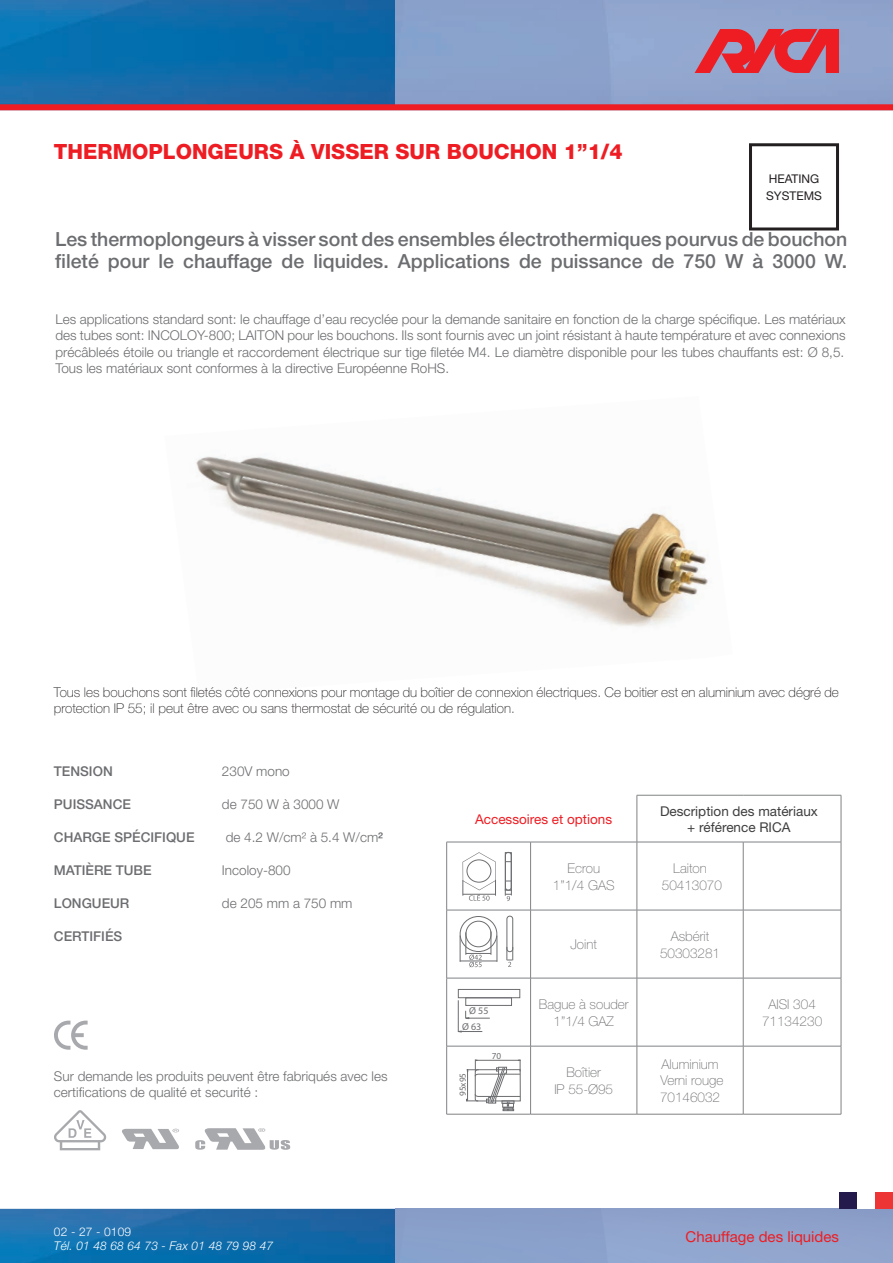
<style>
.page{position:relative;width:893px;height:1263px;background:#fff}
.page>*{position:absolute;margin:0;border:0;box-sizing:border-box;transform-origin:0 0}
.t1{font:800 21px "Helvetica Neue";color:#ee1d23}
.t2{font:500 19.5px/22.5px "Helvetica Neue";color:#6c6d70}
.t3{font:15px "Helvetica Neue";color:#ee1d23}
.t4{font:300 13.5px/16.5px "Helvetica Neue";color:#6c6d70;text-align:justify}
.t5{font:100 13.5px/16.5px "Helvetica Neue";color:#231f20}
.t6{font:100 13.5px/16.5px "Helvetica Neue";color:#6c6d70;text-align:center}
.t7{font:500 13.5px "Helvetica Neue";color:#6c6d70}
.t8{font:13.5px/16.5px "Helvetica Neue";color:#3e3e3f;text-align:center}
.t9{font:13.5px "Helvetica Neue";color:#ee1d23}
.t10{font:italic 300 12px "Helvetica Neue";letter-spacing:.01em;color:#fff}
.t11{font:12px/16.5px "Helvetica Neue";color:#231f20}
.t12{font:300 12px "Helvetica Neue";letter-spacing:.01em;color:#fff}
.t13{font:10.05px/15.9px "Myriad";color:#6c6d70}
.t14{font:9.3px "Myriad Pro";color:#6c6d70}
.t15{font:9.15px "Myriad Pro";color:#6c6d70}
.s1{font-weight:500}
</style>
<div class="page">
<div style="left:749px;top:143px;width:90px;height:87px;border:3px solid #231f20"></div>
<img style="left:0;top:1209px;width:395px;height:54px">
<div style="left:874px;top:1192px;width:19px;height:17px;background:#ee3535"></div>
<div style="left:839px;top:1192px;width:18px;height:17px;background:#241a4c"></div>
<img style="left:0;top:0;width:395px;height:104px">
<svg style="left:694px;top:29px;width:145px;height:44px;background:#ce4b5d"></svg>
<div style="left:0;top:104px;width:893px;height:6px;background:#ee1d23"></div>
<hr style="left:637px;top:795px;width:106px;height:1px;background:#808285">
<hr style="left:637px;top:795px;width:1px;height:47px;background:#808285">
<hr style="left:743px;top:795px;width:98px;height:1px;background:#808285">
<hr style="left:841px;top:795px;width:1px;height:47px;background:#808285">
<hr style="left:637px;top:842px;width:106px;height:1px;background:#808285">
<hr style="left:743px;top:842px;width:98px;height:1px;background:#808285">
<hr style="left:743px;top:842px;width:1px;height:68px;background:#808285">
<hr style="left:841px;top:842px;width:1px;height:68px;background:#808285">
<hr style="left:637px;top:910px;width:106px;height:1px;background:#808285">
<hr style="left:743px;top:910px;width:98px;height:1px;background:#808285">
<hr style="left:743px;top:910px;width:1px;height:68px;background:#808285">
<hr style="left:841px;top:910px;width:1px;height:68px;background:#808285">
<hr style="left:637px;top:978px;width:106px;height:1px;background:#808285">
<hr style="left:743px;top:978px;width:98px;height:1px;background:#808285">
<hr style="left:743px;top:978px;width:1px;height:68px;background:#808285">
<hr style="left:841px;top:978px;width:1px;height:68px;background:#808285">
<hr style="left:637px;top:1046px;width:106px;height:1px;background:#808285">
<hr style="left:743px;top:1046px;width:98px;height:1px;background:#808285">
<hr style="left:743px;top:1046px;width:1px;height:68px;background:#808285">
<hr style="left:841px;top:1046px;width:1px;height:68px;background:#808285">
<hr style="left:637px;top:1114px;width:106px;height:1px;background:#808285">
<hr style="left:743px;top:1114px;width:98px;height:1px;background:#808285">
<hr style="left:446px;top:842px;width:85px;height:1px;background:#808285">
<hr style="left:446px;top:842px;width:1px;height:68px;background:#808285">
<hr style="left:531px;top:842px;width:106px;height:1px;background:#808285">
<hr style="left:530px;top:842px;width:1px;height:68px;background:#808285">
<hr style="left:637px;top:842px;width:1px;height:68px;background:#808285">
<hr style="left:446px;top:910px;width:85px;height:1px;background:#808285">
<hr style="left:446px;top:910px;width:1px;height:68px;background:#808285">
<hr style="left:531px;top:910px;width:106px;height:1px;background:#808285">
<hr style="left:530px;top:910px;width:1px;height:68px;background:#808285">
<hr style="left:637px;top:910px;width:1px;height:68px;background:#808285">
<hr style="left:446px;top:978px;width:85px;height:1px;background:#808285">
<hr style="left:446px;top:978px;width:1px;height:68px;background:#808285">
<hr style="left:531px;top:978px;width:106px;height:1px;background:#808285">
<hr style="left:530px;top:978px;width:1px;height:68px;background:#808285">
<hr style="left:637px;top:978px;width:1px;height:68px;background:#808285">
<hr style="left:446px;top:1046px;width:85px;height:1px;background:#808285">
<hr style="left:446px;top:1046px;width:1px;height:68px;background:#808285">
<hr style="left:531px;top:1046px;width:106px;height:1px;background:#808285">
<hr style="left:530px;top:1046px;width:1px;height:68px;background:#808285">
<hr style="left:637px;top:1046px;width:1px;height:68px;background:#808285">
<hr style="left:446px;top:1114px;width:85px;height:1px;background:#808285">
<hr style="left:531px;top:1114px;width:106px;height:1px;background:#808285">
<div style="left:460px;top:916px;width:37px;height:36px;border:1px solid #6c6d70;border-radius:50%"></div>
<div style="left:466px;top:921px;width:25px;height:26px;border:1px solid #6c6d70;border-radius:50%"></div>
<div style="left:507px;top:916px;width:6px;height:36px;border:1px solid #6c6d70;border-radius:3px"></div>
<svg style="left:460px;top:931px;width:38px;height:36px"></svg>
<svg style="left:507px;top:947px;width:6px;height:20px"></svg>
<div style="left:505px;top:852px;width:7px;height:38px;border:1px solid #6c6d70"></div>
<div style="left:505px;top:852px;width:6px;height:38px;border:1px solid #6c6d70;border-radius:3px"></div>
<svg style="left:462px;top:852px;width:34px;height:49px"></svg>
<svg style="left:505px;top:888px;width:7px;height:13px"></svg>
<svg style="left:466px;top:1059px;width:55px;height:52px"></svg>
<div style="left:458px;top:989px;width:62px;height:9px;border:1px solid #6c6d70"></div>
<div style="left:465px;top:997px;width:47px;height:9px;border:1px solid #6c6d70"></div>
<hr style="left:458px;top:1000px;width:1px;height:32px;background:#6c6d70">
<svg style="left:465px;top:1011px;width:25px;height:8px"></svg>
<svg style="left:458px;top:1030px;width:24px;height:3px"></svg>
<img style="left:196px;top:456px;width:512px;height:171px">
<svg style="left:54px;top:1020px;width:34px;height:29px"></svg>
<svg style="left:122px;top:1129px;width:57px;height:20px"></svg>
<svg style="left:195px;top:1128px;width:95px;height:22px"></svg>
<svg style="left:54px;top:1110px;width:52px;height:40px"></svg>
<h1 class="t1" style="left:54px;top:139px;width:570px">THERMOPLONGEURS À VISSER SUR BOUCHON 1”1/4</h1>
<p class="t11" style="left:766px;top:171px;width:57px">HEATING<br>SYSTEMS</p>
<h2 class="t2" style="left:55px;top:227px;width:794px">Les thermoplongeurs à visser sont des ensembles électrothermiques pourvus de bouchon fileté pour le chauffage de liquides. Applications de puissance de 750 W à 3000 W.</h2>
<p class="t4" style="left:55px;top:310px;width:792px">Les applications standard sont: le chauffage d’eau recyclée pour la demande sanitaire en fonction de la charge spécifique. Les matériaux des tubes sont: INCOLOY-800; LAITON pour les bouchons. Ils sont fournis avec un joint résistant à haute température et avec connexions précâbleés étoile ou triangle et raccordement électrique sur tige filetée M4. Le diamètre disponible pour les tubes chauffants est: Ø 8,5.<br>Tous les matériaux sont conformes à la directive Européenne RoHS.</p>
<p class="t5" style="left:54px;top:684px;width:786px">Tous les bouchons sont filetés côté connexions pour montage du boîtier de connexion électriques. Ce boitier est en aluminium avec dégré de protection IP 55; il peut être avec ou sans thermostat de sécurité ou de régulation.</p>
<p class="t7" style="left:54px;top:763px;width:60px">TENSION</p>
<p class="t4" style="left:222px;top:763px;width:69px">230V mono</p>
<p class="t7" style="left:54px;top:796px;width:79px">PUISSANCE</p>
<p class="t4" style="left:222px;top:796px;width:119px">de 750 W à 3000 W</p>
<p class="t7" style="left:54px;top:829px;width:142px">CHARGE SPÉCIFIQUE</p>
<p class="t4" style="left:226px;top:829px;width:159px">de 4.2 W/cm² à 5.4 W/cm<span class="s1">²</span></p>
<p class="t7" style="left:54px;top:862px;width:99px">MATIÈRE TUBE</p>
<p class="t4" style="left:222px;top:862px;width:70px">Incoloy-800</p>
<p class="t7" style="left:54px;top:895px;width:77px">LONGUEUR</p>
<p class="t4" style="left:222px;top:895px;width:132px">de 205 mm a 750 mm</p>
<p class="t7" style="left:54px;top:928px;width:70px">CERTIFIÉS</p>
<p class="t4" style="left:54px;top:1067px;width:335px">Sur demande les produits peuvent être fabriqués avec les certifications de qualité et securité :</p>
<p class="t12" style="left:54px;top:1224px;width:79px">02 - 27 - 0109</p>
<p class="t10" style="left:54px;top:1238px;width:221px">Tél. 01 48 68 64 73 - Fax 01 48 79 98 47</p>
<p class="t9" style="left:475px;top:811px;width:139px">Accessoires et options</p>
<p class="t8" style="left:660px;top:802px;width:159px">Description des matériaux + référence RICA</p>
<p class="t6" style="left:553px;top:860px;width:63px">Ecrou<br>1”1/4 GAS</p>
<p class="t6" style="left:662px;top:860px;width:62px">Laiton<br>50413070</p>
<p class="t13" style="left:462px;top:1003px;width:28px;text-indent:7px">Ø 55<br>Ø 63</p>
<p class="t14" style="left:457px;top:1096px;width:25px;rotate:-90deg">95x95</p>
<p class="t15" style="left:492px;top:1050px;width:11px">70</p>
<p class="t6" style="left:570px;top:936px;width:28px">Joint</p>
<p class="t6" style="left:660px;top:928px;width:62px">Asbérit<br>50303281</p>
<p class="t6" style="left:539px;top:996px;width:91px">Bague à souder<br>1”1/4 GAZ</p>
<p class="t6" style="left:762px;top:996px;width:62px">AISI 304<br>71134230</p>
<p class="t6" style="left:554px;top:1064px;width:60px">Boîtier<br>IP 55-Ø95</p>
<p class="t6" style="left:660px;top:1056px;width:65px;text-align:left">Aluminium<br>Verni rouge<br>70146032</p>
<p class="t3" style="left:686px;top:1227px;width:155px">Chauffage des liquides</p>
</div>
